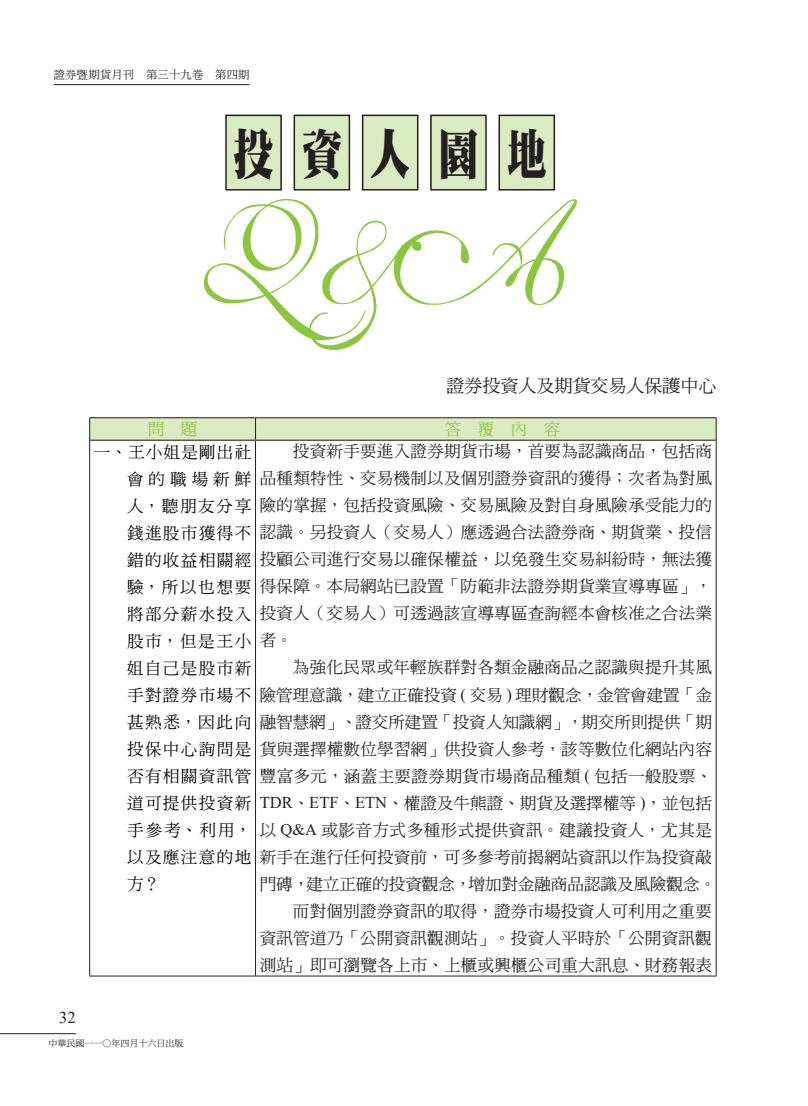
<style>
.page{position:relative;width:808px;height:1106px;background:#fff}
.page>*{position:absolute;margin:0;border:0;box-sizing:border-box;transform-origin:0 0}
.t1{font:54px "DF Ming UB HK BF";letter-spacing:.685em;color:#231f20;scale:.75 1}
.t2{font:18px "DF Ming Md HK BF";color:#231f20}
.t3{font:16.5px/27px "DF Ming Md HK BF";letter-spacing:.015em;color:#231f20;text-align:justify}
.t4{font:16.5px/27px "DF Ming Md HK BF";letter-spacing:.085em;color:#000;text-align:justify}
.t5{font:16.5px "DF Ming Md HK BF";color:#8bc63e}
.t6{font:16.5px "Times New Roman";color:#231f20}
.t7{font:11.25px "DF Ming Md HK BF";letter-spacing:.025em;color:#231f20}
.t8{font:9px "DF Ming Md HK BF";color:#231f20}
.s1{font-family:"Times New Roman"}
</style>
<div class="page">
<hr style="left:0;top:1033px;width:76px;height:1px;background:#231f20">
<hr style="left:54px;top:84px;width:195px;height:1px;background:#231f20">
<hr style="left:89px;top:417px;width:166px;height:1px;background:#231f20">
<hr style="left:255px;top:417px;width:461px;height:1px;background:#231f20">
<div style="left:89px;top:418px;width:628px;height:22px;background:#daeac1"></div>
<hr style="left:89px;top:440px;width:1px;height:535px;background:#231f20">
<hr style="left:255px;top:441px;width:1px;height:534px;background:#231f20">
<hr style="left:716px;top:440px;width:1px;height:535px;background:#231f20">
<hr style="left:89px;top:975px;width:166px;height:1px;background:#231f20">
<hr style="left:255px;top:975px;width:461px;height:1px;background:#231f20">
<hr style="left:90px;top:439px;width:165px;height:2px;background:#231f20">
<hr style="left:255px;top:439px;width:461px;height:2px;background:#231f20">
<div style="left:226px;top:115px;width:55px;height:75px;background:#daeac1"></div>
<div style="left:225px;top:115px;width:57px;height:75px;border:2px solid #231f20"></div>
<div style="left:294px;top:115px;width:55px;height:75px;background:#daeac1"></div>
<div style="left:294px;top:115px;width:56px;height:75px;border:2px solid #231f20"></div>
<div style="left:363px;top:115px;width:55px;height:75px;background:#daeac1"></div>
<div style="left:362px;top:115px;width:56px;height:75px;border:2px solid #231f20"></div>
<div style="left:431px;top:115px;width:55px;height:75px;background:#daeac1"></div>
<div style="left:430px;top:115px;width:57px;height:75px;border:2px solid #231f20"></div>
<div style="left:499px;top:115px;width:55px;height:75px;background:#daeac1"></div>
<div style="left:498px;top:115px;width:57px;height:75px;border:2px solid #231f20"></div>
<img style="left:204px;top:199px;width:372px;height:150px">
<p class="t7" style="left:54px;top:69px;width:197px">證券暨期貨月刊　第三十九卷　第四期</p>
<h1 class="t1" style="left:233px;top:127px;width:420px">投資人園地</h1>
<p class="t2" style="left:446px;top:377px;width:271px">證券投資人及期貨交易人保護中心</p>
<p class="t6" style="left:59px;top:1006px;width:18px">32</p>
<p class="t5" style="left:148px;top:421px;width:51px">問 題</p>
<p class="t5" style="left:445px;top:421px;width:117px">答　覆　內　容</p>
<p class="t4" style="left:127px;top:438px;width:126px;text-indent:-33px">一、王小姐是剛出社會的職場新鮮人，聽朋友分享錢進股市獲得不錯的收益相關經驗，所以也想要將部分薪水投入股市，但是王小姐自己是股市新手對證券市場不甚熟悉，因此向投保中心詢問是否有相關資訊管道可提供投資新手參考、利用，以及應注意的地方？</p>
<p class="t3" style="left:260px;top:438px;width:454px;text-indent:33px">投資新手要進入證券期貨市場，首要為認識商品，包括商品種類特性、交易機制以及個別證券資訊的獲得；次者為對風險的掌握，包括投資風險、交易風險及對自身風險承受能力的認識。另投資人（交易人）應透過合法證券商、期貨業、投信投顧公司進行交易以確保權益，以免發生交易糾紛時，無法獲得保障。本局網站已設置「防範非法證券期貨業宣導專區」，投資人（交易人）可透過該宣導專區查詢經本會核准之合法業者。</p>
<p class="t3" style="left:260px;top:654px;width:458px;text-align:right">為強化民眾或年輕族群對各類金融商品之認識與提升其風<br>險管理意識，建立正確投資 <span class="s1">(</span> 交易 <span class="s1">)</span> 理財觀念，金管會建置「金融智慧網」、證交所建置「投資人知識網」，期交所則提供「期貨與選擇權數位學習網」供投資人參考，該等數位化網站內容豐富多元，涵蓋主要證券期貨市場商品種類 <span class="s1">(</span> 包括一般股票、<br><span class="s1">TDR</span>、<span class="s1">ETF</span>、<span class="s1">ETN</span>、權證及牛熊證、期貨及選擇權等 <span class="s1">)</span>，並包括以 <span class="s1">Q&amp;A</span> 或影音方式多種形式提供資訊。建議投資人，尤其是新手在進行任何投資前，可多參考前揭網站資訊以作為投資敲門磚，建立正確的投資觀念，增加對金融商品認識及風險觀念。而對個別證券資訊的取得，證券市場投資人可利用之重要<br>資訊管道乃「公開資訊觀測站」。投資人平時於「公開資訊觀測站」即可瀏覽各上市、上櫃或興櫃公司重大訊息、財務報表</p>
<p class="t8" style="left:48px;top:1038px;width:137px">中華民國一一○年四月十六日出版</p>
</div>
